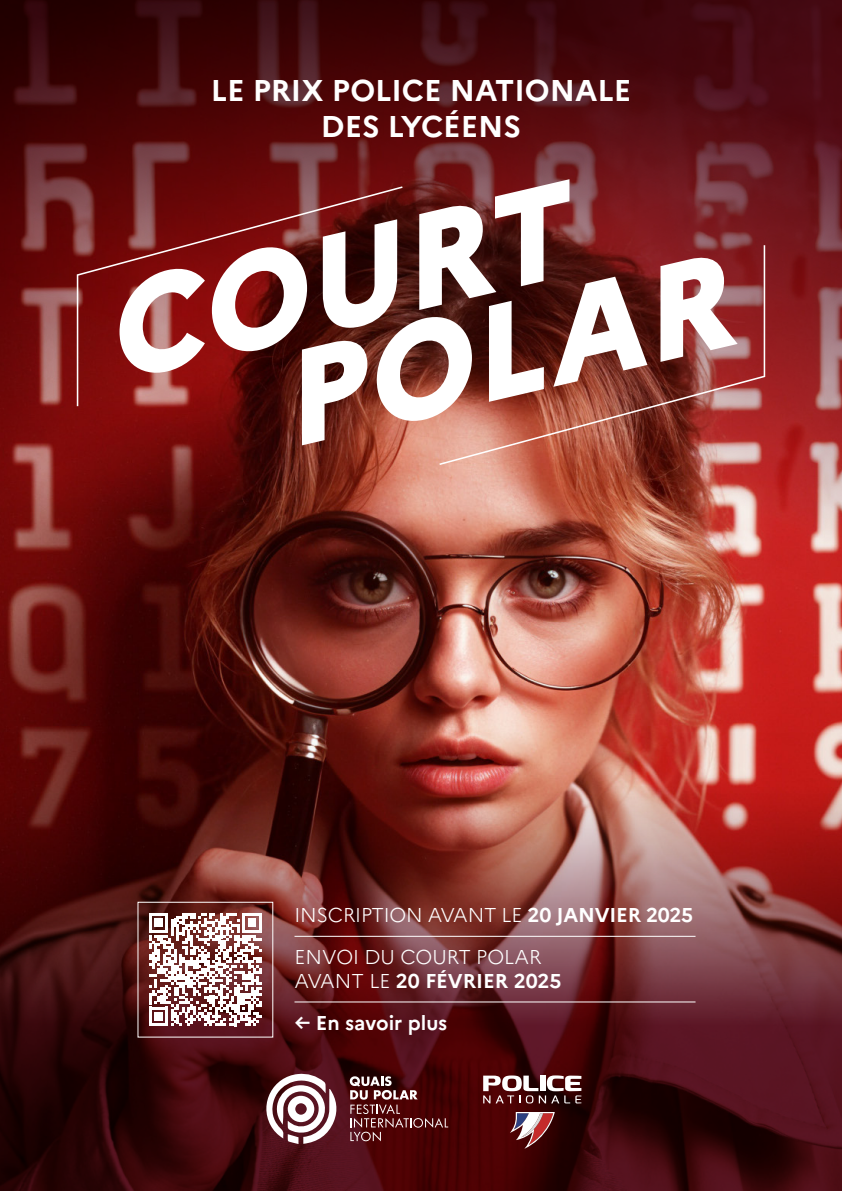
<style>
.page{position:relative;width:842px;height:1191px;background:#fff}
.page>*{position:absolute;margin:0;border:0;box-sizing:border-box;transform-origin:0 0}
.t1{font:700 30px/36px "Marianne";color:#fff;text-align:center}
.t2{font:300 20px/42.6px "Marianne";letter-spacing:-.01em;color:#fff}
.t3{font:700 20px "Marianne";color:#fff}
.s1{font-weight:700}
.s2{font-weight:300}
</style>
<div class="page">
<img style="left:0;top:598px;width:842px;height:135px">
<img style="left:0;top:733px;width:842px;height:458px">
<img style="left:0;top:0;width:842px;height:598px">
<svg style="left:212px;top:179px;width:435px;height:266px"></svg>
<svg style="left:77px;top:186px;width:326px;height:220px"></svg>
<img style="left:439px;top:245px;width:326px;height:220px">
<svg style="left:350px;top:1076px;width:98px;height:65px;background:#642b2d"></svg>
<svg style="left:259px;top:1073px;width:79px;height:71px"></svg>
<svg style="left:483px;top:1075px;width:98px;height:28px"></svg>
<svg style="left:510px;top:1112px;width:45px;height:36px"></svg>
<svg style="left:149px;top:913px;width:113px;height:113px"></svg>
<hr style="left:294px;top:1001px;width:401px;height:1px;background:#fff">
<hr style="left:294px;top:935px;width:401px;height:1px;background:#fff">
<h1 class="t1" style="left:211px;top:73px;width:422px">LE PRIX POLICE NATIONALE<br>DES LYCÉENS</h1>
<p class="t2" style="left:294px;top:893px;width:400px">INSCRIPTION AVANT LE <span class="s1">20 JANVIER 2025<br></span>ENVOI DU COURT POLAR</p>
<p class="t3" style="left:294px;top:969px;width:268px"><span class="s2">AVANT LE</span> 20 FÉVRIER 2025</p>
<p class="t3" style="left:294px;top:1010px;width:154px">← En savoir plus</p>
</div>
